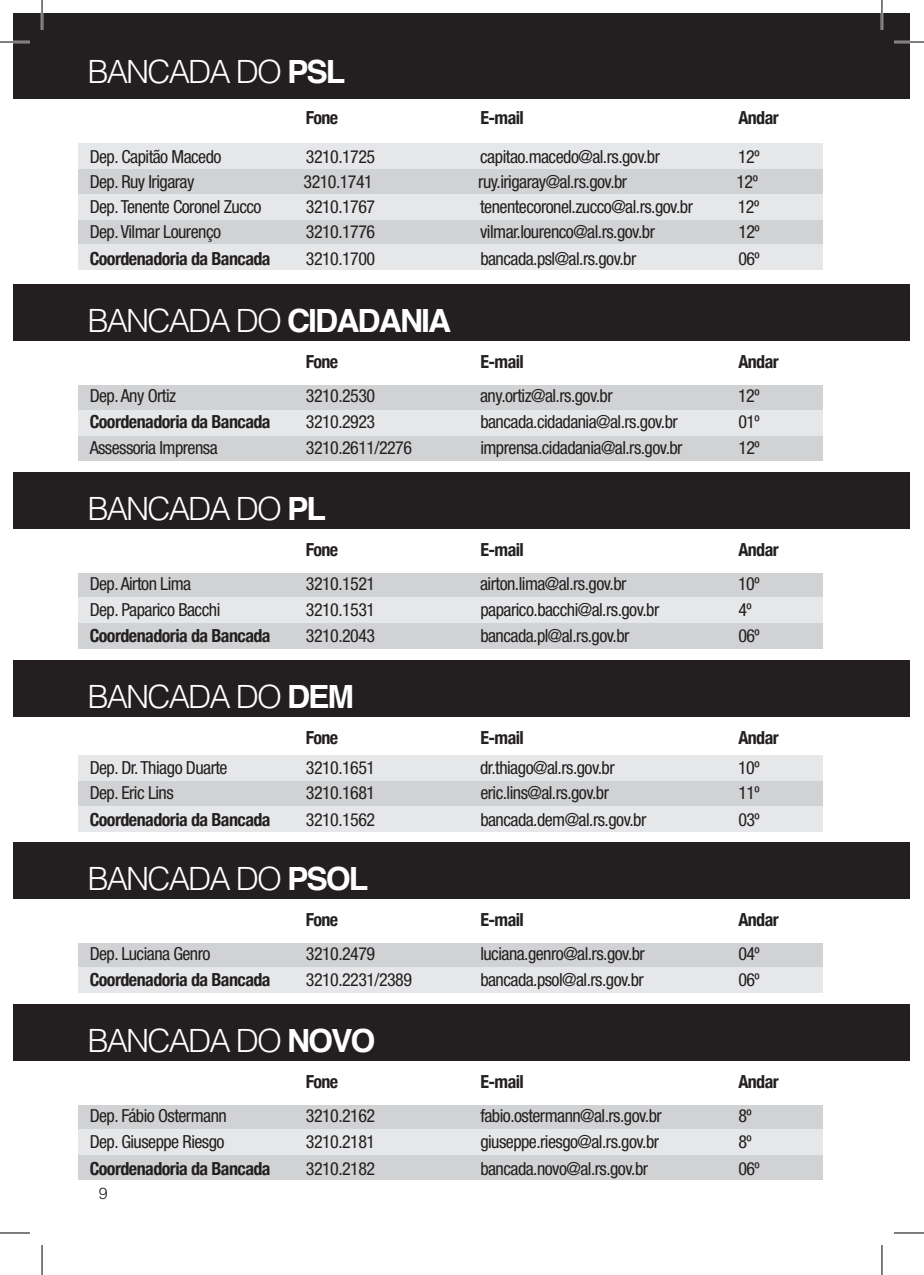
<style>
.page{position:relative;width:924px;height:1275px;background:#fff}
.page>*{position:absolute;margin:0;border:0;box-sizing:border-box;transform-origin:0 0}
.t1{font:300 32px "Helvetica";letter-spacing:-.06em;color:#fff}
.t2{font:condensed 18px "Helvetica Neue LT Std";letter-spacing:-.03em;color:#231f20}
.t3{font:700 condensed 18px "Helvetica Neue";letter-spacing:-.03em;color:#231f20}
.t4{font:300 16px "Helvetica";color:#231f20}
.s1{font-weight:700}
</style>
<div class="page">
<div style="left:14px;top:14px;width:895px;height:85px;background:#231f20"></div>
<div style="left:78px;top:168px;width:744px;height:26px;background:#d1d2d4"></div>
<div style="left:78px;top:385px;width:744px;height:25px;background:#d1d2d4"></div>
<div style="left:78px;top:573px;width:744px;height:25px;background:#d1d2d4"></div>
<div style="left:78px;top:623px;width:744px;height:25px;background:#d1d2d4"></div>
<div style="left:78px;top:1105px;width:744px;height:25px;background:#d1d2d4"></div>
<div style="left:78px;top:1154px;width:744px;height:26px;background:#d1d2d4"></div>
<div style="left:78px;top:943px;width:744px;height:25px;background:#d1d2d4"></div>
<div style="left:78px;top:781px;width:744px;height:25px;background:#d1d2d4"></div>
<div style="left:78px;top:219px;width:744px;height:26px;background:#d1d2d4"></div>
<div style="left:78px;top:436px;width:744px;height:25px;background:#d1d2d4"></div>
<div style="left:78px;top:194px;width:744px;height:25px;background:#e6e7e9"></div>
<div style="left:78px;top:143px;width:744px;height:25px;background:#e6e7e9"></div>
<div style="left:78px;top:245px;width:744px;height:25px;background:#e6e7e9"></div>
<div style="left:78px;top:410px;width:744px;height:26px;background:#e6e7e9"></div>
<div style="left:78px;top:597px;width:744px;height:26px;background:#e6e7e9"></div>
<div style="left:78px;top:1129px;width:744px;height:26px;background:#e6e7e9"></div>
<div style="left:78px;top:755px;width:744px;height:26px;background:#e6e7e9"></div>
<div style="left:78px;top:806px;width:744px;height:25px;background:#e6e7e9"></div>
<div style="left:78px;top:967px;width:744px;height:25px;background:#e6e7e9"></div>
<div style="left:14px;top:284px;width:895px;height:56px;background:#231f20"></div>
<div style="left:14px;top:472px;width:895px;height:56px;background:#231f20"></div>
<div style="left:14px;top:1004px;width:895px;height:56px;background:#231f20"></div>
<div style="left:14px;top:659px;width:895px;height:57px;background:#231f20"></div>
<div style="left:14px;top:841px;width:895px;height:57px;background:#231f20"></div>
<hr style="left:0;top:41px;width:30px;height:2px;background:#fff">
<hr style="left:893px;top:41px;width:30px;height:2px;background:#fff">
<hr style="left:41px;top:0;width:2px;height:30px;background:#fff">
<hr style="left:880px;top:0;width:2px;height:30px;background:#fff">
<hr style="left:0;top:42px;width:30px;height:1px;background:#000">
<hr style="left:893px;top:42px;width:30px;height:1px;background:#000">
<hr style="left:0;top:1232px;width:30px;height:1px;background:#000">
<hr style="left:893px;top:1232px;width:30px;height:1px;background:#000">
<hr style="left:42px;top:0;width:1px;height:30px;background:#000">
<hr style="left:42px;top:1245px;width:1px;height:30px;background:#000">
<hr style="left:881px;top:0;width:1px;height:30px;background:#000">
<hr style="left:881px;top:1245px;width:1px;height:30px;background:#000">
<h1 class="t1" style="left:87px;top:52px;width:259px">BANCADA DO <span class="s1">PSL</span></h1>
<p class="t3" style="left:306px;top:103px;width:34px">Fone</p>
<p class="t3" style="left:480px;top:103px;width:45px">E-mail</p>
<p class="t3" style="left:738px;top:103px;width:42px">Andar</p>
<p class="t2" style="left:90px;top:146px;width:133px">Dep. Capitão Macedo</p>
<p class="t2" style="left:306px;top:146px;width:71px">3210.1725</p>
<p class="t2" style="left:480px;top:146px;width:181px">capitao.macedo@al.rs.gov.br</p>
<p class="t2" style="left:737px;top:146px;width:23px">12º</p>
<p class="t2" style="left:90px;top:171px;width:106px">Dep. Ruy Irigaray</p>
<p class="t2" style="left:303px;top:171px;width:71px">3210.1741</p>
<p class="t2" style="left:478px;top:171px;width:150px">ruy.irigaray@al.rs.gov.br</p>
<p class="t2" style="left:736px;top:171px;width:23px">12º</p>
<p class="t2" style="left:90px;top:196px;width:173px">Dep. Tenente Coronel Zucco</p>
<p class="t2" style="left:306px;top:196px;width:71px">3210.1767</p>
<p class="t2" style="left:480px;top:196px;width:214px">tenentecoronel.zucco@al.rs.gov.br</p>
<p class="t2" style="left:737px;top:196px;width:23px">12º</p>
<p class="t2" style="left:90px;top:221px;width:133px">Dep. Vilmar Lourenço</p>
<p class="t2" style="left:306px;top:221px;width:71px">3210.1776</p>
<p class="t2" style="left:480px;top:221px;width:176px">vilmar.lourenco@al.rs.gov.br</p>
<p class="t2" style="left:738px;top:221px;width:23px">12º</p>
<p class="t3" style="left:90px;top:243px;width:182px">Coordenadoria da Bancada</p>
<p class="t2" style="left:306px;top:248px;width:71px">3210.1700</p>
<p class="t2" style="left:480px;top:248px;width:157px">bancada.psl@al.rs.gov.br</p>
<p class="t2" style="left:738px;top:248px;width:23px">06º</p>
<h1 class="t1" style="left:87px;top:301px;width:365px">BANCADA DO <span class="s1">CIDADANIA</span></h1>
<p class="t3" style="left:306px;top:346px;width:34px">Fone</p>
<p class="t3" style="left:480px;top:346px;width:45px">E-mail</p>
<p class="t3" style="left:738px;top:346px;width:42px">Andar</p>
<p class="t2" style="left:90px;top:385px;width:88px">Dep. Any Ortiz</p>
<p class="t2" style="left:306px;top:385px;width:71px">3210.2530</p>
<p class="t2" style="left:480px;top:385px;width:134px">any.ortiz@al.rs.gov.br</p>
<p class="t2" style="left:737px;top:385px;width:23px">12º</p>
<p class="t3" style="left:90px;top:407px;width:182px">Coordenadoria da Bancada</p>
<p class="t2" style="left:306px;top:412px;width:71px">3210.2923</p>
<p class="t2" style="left:480px;top:412px;width:199px">bancada.cidadania@al.rs.gov.br</p>
<p class="t2" style="left:738px;top:412px;width:23px">01º</p>
<p class="t2" style="left:90px;top:437px;width:129px">Assessoria Imprensa</p>
<p class="t2" style="left:306px;top:437px;width:107px">3210.2611/2276</p>
<p class="t2" style="left:480px;top:437px;width:204px">imprensa.cidadania@al.rs.gov.br</p>
<p class="t2" style="left:738px;top:437px;width:23px">12º</p>
<h1 class="t1" style="left:87px;top:489px;width:240px">BANCADA DO <span class="s1">PL</span></h1>
<p class="t3" style="left:306px;top:534px;width:34px">Fone</p>
<p class="t3" style="left:480px;top:534px;width:45px">E-mail</p>
<p class="t3" style="left:738px;top:534px;width:42px">Andar</p>
<p class="t2" style="left:90px;top:573px;width:103px">Dep. Airton Lima</p>
<p class="t2" style="left:306px;top:573px;width:71px">3210.1521</p>
<p class="t2" style="left:480px;top:573px;width:148px">airton.lima@al.rs.gov.br</p>
<p class="t2" style="left:737px;top:573px;width:23px">10º</p>
<p class="t2" style="left:90px;top:599px;width:132px">Dep. Paparico Bacchi</p>
<p class="t2" style="left:306px;top:599px;width:71px">3210.1531</p>
<p class="t2" style="left:480px;top:599px;width:180px">paparico.bacchi@al.rs.gov.br</p>
<p class="t2" style="left:738px;top:599px;width:15px">4º</p>
<p class="t3" style="left:90px;top:621px;width:182px">Coordenadoria da Bancada</p>
<p class="t2" style="left:306px;top:625px;width:71px">3210.2043</p>
<p class="t2" style="left:480px;top:625px;width:151px">bancada.pl@al.rs.gov.br</p>
<p class="t2" style="left:738px;top:625px;width:23px">06º</p>
<h1 class="t1" style="left:87px;top:676px;width:268px">BANCADA DO <span class="s1">DEM</span></h1>
<p class="t3" style="left:306px;top:722px;width:34px">Fone</p>
<p class="t3" style="left:480px;top:722px;width:45px">E-mail</p>
<p class="t3" style="left:738px;top:722px;width:42px">Andar</p>
<p class="t2" style="left:90px;top:757px;width:139px">Dep. Dr. Thiago Duarte</p>
<p class="t2" style="left:306px;top:757px;width:71px">3210.1651</p>
<p class="t2" style="left:480px;top:757px;width:136px">dr.thiago@al.rs.gov.br</p>
<p class="t2" style="left:737px;top:757px;width:23px">10º</p>
<p class="t2" style="left:90px;top:782px;width:85px">Dep. Eric Lins</p>
<p class="t2" style="left:306px;top:782px;width:71px">3210.1681</p>
<p class="t2" style="left:480px;top:782px;width:130px">eric.lins@al.rs.gov.br</p>
<p class="t2" style="left:738px;top:782px;width:23px">11º</p>
<p class="t3" style="left:90px;top:804px;width:182px">Coordenadoria da Bancada</p>
<p class="t2" style="left:306px;top:809px;width:71px">3210.1562</p>
<p class="t2" style="left:480px;top:809px;width:167px">bancada.dem@al.rs.gov.br</p>
<p class="t2" style="left:738px;top:809px;width:23px">03º</p>
<h1 class="t1" style="left:87px;top:858px;width:282px">BANCADA DO <span class="s1">PSOL</span></h1>
<p class="t3" style="left:306px;top:904px;width:34px">Fone</p>
<p class="t3" style="left:480px;top:904px;width:45px">E-mail</p>
<p class="t3" style="left:738px;top:904px;width:42px">Andar</p>
<p class="t2" style="left:90px;top:943px;width:122px">Dep. Luciana Genro</p>
<p class="t2" style="left:306px;top:943px;width:71px">3210.2479</p>
<p class="t2" style="left:480px;top:943px;width:166px">luciana.genro@al.rs.gov.br</p>
<p class="t2" style="left:738px;top:943px;width:23px">04º</p>
<p class="t3" style="left:90px;top:964px;width:182px">Coordenadoria da Bancada</p>
<p class="t2" style="left:306px;top:969px;width:107px">3210.2231/2389</p>
<p class="t2" style="left:480px;top:969px;width:165px">bancada.psol@al.rs.gov.br</p>
<p class="t2" style="left:738px;top:969px;width:23px">06º</p>
<h1 class="t1" style="left:87px;top:1021px;width:289px">BANCADA DO <span class="s1">NOVO</span></h1>
<p class="t3" style="left:306px;top:1066px;width:34px">Fone</p>
<p class="t3" style="left:480px;top:1066px;width:45px">E-mail</p>
<p class="t3" style="left:738px;top:1066px;width:42px">Andar</p>
<p class="t2" style="left:90px;top:1105px;width:138px">Dep. Fábio Ostermann</p>
<p class="t2" style="left:306px;top:1105px;width:71px">3210.2162</p>
<p class="t2" style="left:480px;top:1105px;width:183px">fabio.ostermann@al.rs.gov.br</p>
<p class="t2" style="left:738px;top:1105px;width:15px">8º</p>
<p class="t2" style="left:90px;top:1131px;width:136px">Dep. Giuseppe Riesgo</p>
<p class="t2" style="left:306px;top:1131px;width:71px">3210.2181</p>
<p class="t2" style="left:480px;top:1131px;width:180px">giuseppe.riesgo@al.rs.gov.br</p>
<p class="t2" style="left:738px;top:1131px;width:15px">8º</p>
<p class="t3" style="left:90px;top:1153px;width:182px">Coordenadoria da Bancada</p>
<p class="t2" style="left:306px;top:1158px;width:71px">3210.2182</p>
<p class="t2" style="left:480px;top:1158px;width:169px">bancada.novo@al.rs.gov.br</p>
<p class="t2" style="left:738px;top:1158px;width:23px">06º</p>
<p class="t4" style="left:99px;top:1183px;width:10px">9</p>
</div>
